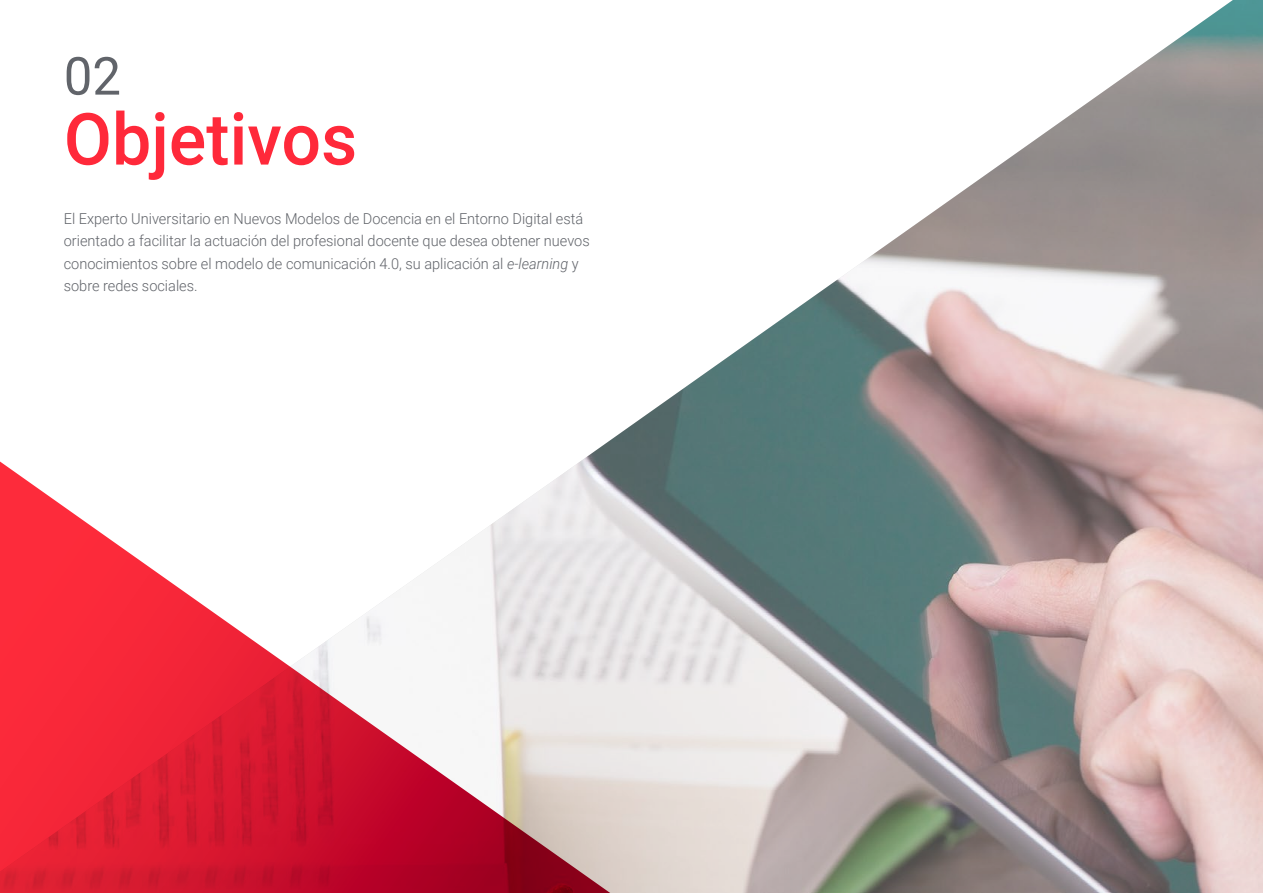
<style>
.page{position:relative;width:1263px;height:893px;background:#fff}
.page>*{position:absolute;margin:0;border:0;box-sizing:border-box;transform-origin:0 0}
.t1{font:500 72px "Roboto";color:#ff293a}
.t2{font:52.5px "Roboto";color:#61646a}
.t3{font:300 15px/22.5px "Roboto";color:#61646a}
.s1{font-style:italic}
</style>
<div class="page">
<img style="left:602px;top:0;width:661px;height:893px">
<svg style="left:0;top:446px;width:640px;height:447px"></svg>
<h2 class="t2" style="left:64px;top:39px;width:59px">02</h2>
<h1 class="t1" style="left:64px;top:89px;width:295px">Objetivos</h1>
<p class="t3" style="left:64px;top:207px;width:527px">El Experto Universitario en Nuevos Modelos de Docencia en el Entorno Digital está orientado a facilitar la actuación del profesional docente que desea obtener nuevos conocimientos sobre el modelo de comunicación 4.0, su aplicación al <span class="s1">e-learning</span> y sobre redes sociales.</p>
</div>
